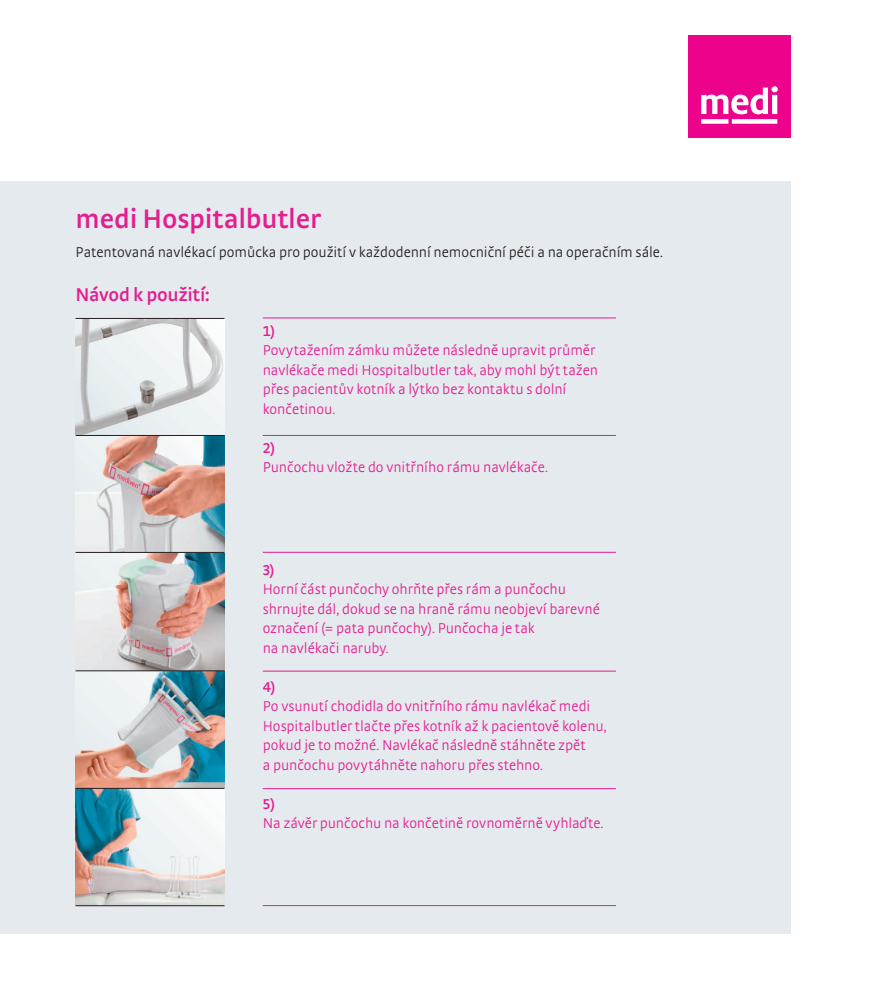
<style>
.page{position:relative;width:892px;height:998px;background:#fff}
.page>*{position:absolute;margin:0;border:0;box-sizing:border-box;transform-origin:0 0}
.t1{font:600 28.2px "medi Strada Pro";letter-spacing:-.01em;color:#e41d90}
.t2{font:600 19.5px "medi Strada Pro";letter-spacing:-.015em;color:#e41d90}
.t3{font:300 15px/19.5px "medi Strada Pro";letter-spacing:-.005em;color:#e41d90}
.t4{font:300 15px "medi Strada Pro";letter-spacing:-.005em;color:#231f20}
.t5{font:600 15px "medi Strada Pro";color:#e41d90}
</style>
<div class="page">
<div style="left:0;top:181px;width:790px;height:753px;background:#e5eaee"></div>
<img style="left:76px;top:319px;width:148px;height:586px">
<hr style="left:76px;top:318px;width:148px;height:1px;background:#231f20">
<hr style="left:76px;top:552px;width:148px;height:1px;background:#231f20">
<hr style="left:76px;top:435px;width:148px;height:1px;background:#231f20">
<hr style="left:76px;top:670px;width:148px;height:1px;background:#231f20">
<hr style="left:76px;top:788px;width:148px;height:1px;background:#231f20">
<hr style="left:263px;top:435px;width:353px;height:1px;background:#e41d90">
<hr style="left:263px;top:671px;width:353px;height:1px;background:#e41d90">
<hr style="left:263px;top:552px;width:353px;height:1px;background:#e41d90">
<hr style="left:263px;top:788px;width:353px;height:1px;background:#e41d90">
<hr style="left:263px;top:905px;width:353px;height:1px;background:#e41d90">
<hr style="left:263px;top:317px;width:353px;height:1px;background:#e41d90">
<hr style="left:76px;top:905px;width:148px;height:1px;background:#231f20">
<svg style="left:688px;top:35px;width:102px;height:102px;background:#ef219a"></svg>
<h1 class="t1" style="left:76px;top:201px;width:247px">medi Hospitalbutler</h1>
<p class="t4" style="left:76px;top:243px;width:589px">Patentovaná navlékací pomůcka pro použití v každodenní nemocniční péči a na operačním sále.</p>
<h2 class="t2" style="left:76px;top:282px;width:136px">Návod k použití:</h2>
<p class="t5" style="left:263px;top:321px;width:14px">1)</p>
<p class="t3" style="left:263px;top:340px;width:337px">Povytažením zámku můžete následně upravit průměr navlékače medi Hospitalbutler tak, aby mohl být tažen přes pacientův kotník a lýtko bez kontaktu s dolní končetinou.</p>
<p class="t5" style="left:263px;top:438px;width:14px">2)</p>
<p class="t3" style="left:263px;top:457px;width:287px">Punčochu vložte do vnitřního rámu navlékače.</p>
<p class="t5" style="left:263px;top:560px;width:13px">3)</p>
<p class="t3" style="left:263px;top:579px;width:339px">Horní část punčochy ohrňte přes rám a punčochu shrnujte dál, dokud se na hraně rámu neobjeví barevné označení (= pata punčochy). Punčocha je tak<br>na navlékači naruby.</p>
<p class="t5" style="left:263px;top:677px;width:14px">4)</p>
<p class="t3" style="left:263px;top:696px;width:345px">Po vsunutí chodidla do vnitřního rámu navlékač medi Hospitalbutler tlačte přes kotník až k pacientově kolenu, pokud je to možné. Navlékač následně stáhněte zpět<br>a punčochu povytáhněte nahoru přes stehno.</p>
<p class="t5" style="left:263px;top:794px;width:14px">5)</p>
<p class="t3" style="left:263px;top:813px;width:342px">Na závěr punčochu na končetině rovnoměrně vyhlaďte.</p>
</div>
